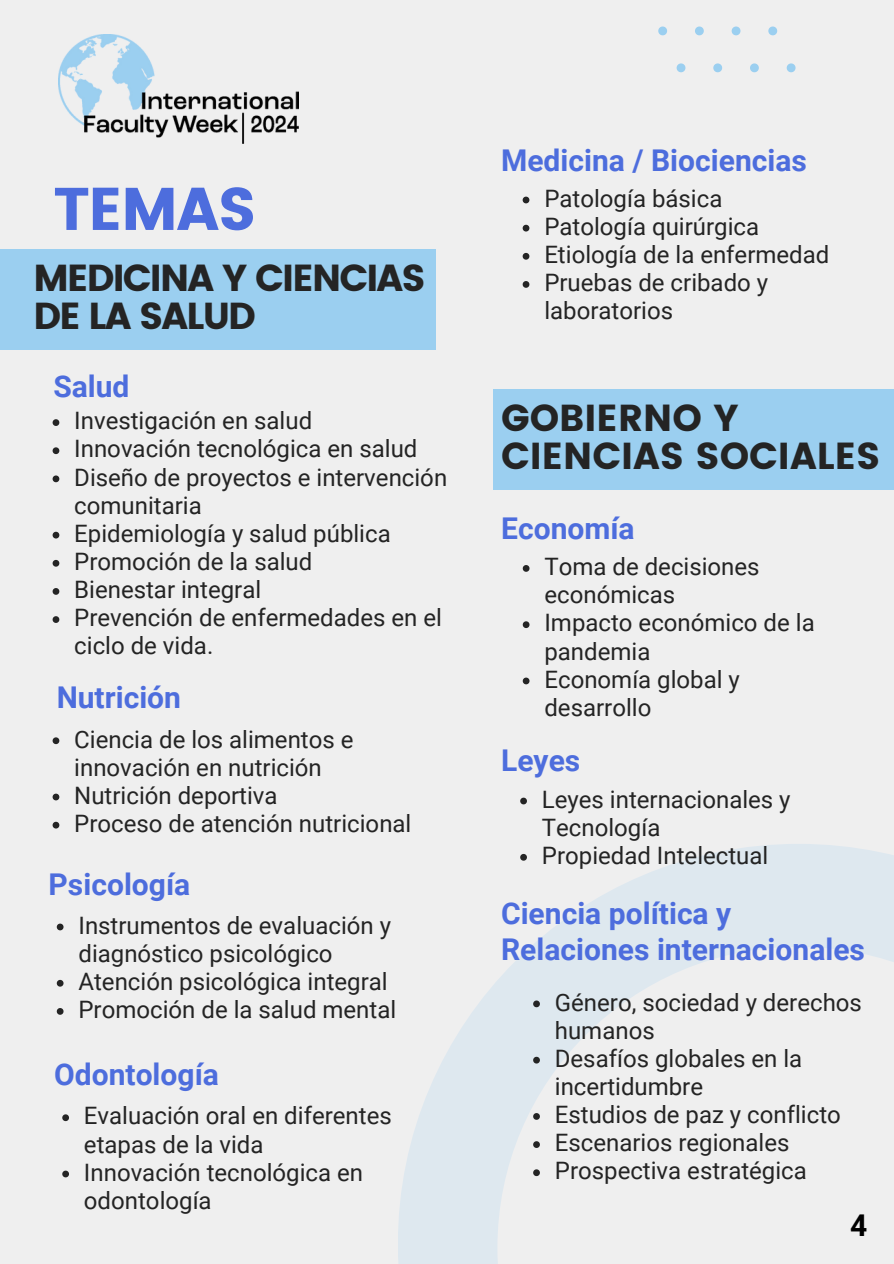
<style>
.page{position:relative;width:894px;height:1264px;background:#fff}
.page>*{position:absolute;margin:0;border:0;box-sizing:border-box;transform-origin:0 0}
.t1{font:60px "Poppins";letter-spacing:-.025em;color:#4d6ddd}
.t2{font:37.5px/38.2px "Poppins";letter-spacing:-.05em;color:#242424}
.t3{font:37.5px/38.2px "Poppins";color:#242424}
.t4{font:700 30px/36px "Roboto";color:#4d6ddd}
.t5{font:700 30px "Roboto";color:#000}
.t6{font:24px/28.2px "Roboto";color:#242424}
</style>
<div class="page">
<div style="left:0;top:0;width:893px;height:1263px;background:#efefef"></div>
<svg style="left:398px;top:844px;width:495px;height:419px"></svg>
<svg style="left:658px;top:27px;width:9px;height:8px"></svg>
<svg style="left:695px;top:27px;width:8px;height:8px"></svg>
<svg style="left:731px;top:27px;width:9px;height:8px"></svg>
<svg style="left:768px;top:27px;width:9px;height:8px"></svg>
<svg style="left:676px;top:63px;width:9px;height:9px"></svg>
<svg style="left:713px;top:63px;width:9px;height:9px"></svg>
<svg style="left:750px;top:63px;width:8px;height:9px"></svg>
<svg style="left:786px;top:63px;width:8px;height:9px"></svg>
<img style="left:58px;top:35px;width:240px;height:109px">
<div style="left:0;top:249px;width:435px;height:101px;background:#9bcff0"></div>
<svg style="left:53px;top:419px;width:6px;height:7px"></svg>
<svg style="left:53px;top:447px;width:6px;height:7px"></svg>
<svg style="left:53px;top:475px;width:6px;height:7px"></svg>
<svg style="left:53px;top:532px;width:6px;height:6px"></svg>
<svg style="left:53px;top:560px;width:6px;height:6px"></svg>
<svg style="left:53px;top:588px;width:6px;height:7px"></svg>
<svg style="left:53px;top:616px;width:6px;height:7px"></svg>
<svg style="left:53px;top:737px;width:6px;height:7px"></svg>
<svg style="left:53px;top:793px;width:6px;height:7px"></svg>
<svg style="left:53px;top:821px;width:6px;height:7px"></svg>
<svg style="left:57px;top:923px;width:6px;height:7px"></svg>
<svg style="left:57px;top:979px;width:6px;height:7px"></svg>
<svg style="left:57px;top:1008px;width:6px;height:6px"></svg>
<svg style="left:522px;top:565px;width:7px;height:7px"></svg>
<svg style="left:522px;top:621px;width:7px;height:7px"></svg>
<svg style="left:522px;top:677px;width:7px;height:7px"></svg>
<svg style="left:520px;top:797px;width:7px;height:7px"></svg>
<svg style="left:520px;top:854px;width:7px;height:6px"></svg>
<div style="left:492px;top:389px;width:401px;height:101px;background:#9bcff0"></div>
<svg style="left:533px;top:1000px;width:6px;height:7px"></svg>
<svg style="left:533px;top:1056px;width:6px;height:7px"></svg>
<svg style="left:533px;top:1113px;width:6px;height:6px"></svg>
<svg style="left:533px;top:1141px;width:6px;height:6px"></svg>
<svg style="left:533px;top:1169px;width:6px;height:7px"></svg>
<svg style="left:62px;top:1114px;width:7px;height:7px"></svg>
<svg style="left:62px;top:1170px;width:7px;height:7px"></svg>
<svg style="left:522px;top:197px;width:7px;height:6px"></svg>
<svg style="left:522px;top:225px;width:7px;height:6px"></svg>
<svg style="left:522px;top:253px;width:7px;height:7px"></svg>
<svg style="left:522px;top:281px;width:7px;height:7px"></svg>
<h3 class="t1" style="left:53px;top:174px;width:205px">TEMAS</h3>
<h1 class="t2" style="left:33px;top:259px;width:394px">MEDICINA Y CIENCIAS<br>DE LA SALUD</h1>
<p class="t4" style="left:53px;top:368px;width:78px">Salud</p>
<p class="t6" style="left:74px;top:407px;width:239px">Investigación en salud</p>
<p class="t6" style="left:74px;top:435px;width:344px">Innovación tecnológica en salud</p>
<p class="t6" style="left:74px;top:463px;width:374px">Diseño de proyectos e intervención comunitaria</p>
<h2 class="t6" style="left:74px;top:519px;width:318px">Epidemiología y salud pública</h2>
<h3 class="t6" style="left:74px;top:547px;width:239px">Promoción de la salud</h3>
<p class="t6" style="left:74px;top:576px;width:188px">Bienestar integral</p>
<p class="t6" style="left:74px;top:604px;width:369px">Prevención de enfermedades en el ciclo de vida.</p>
<p class="t4" style="left:57px;top:679px;width:126px">Nutrición</p>
<p class="t6" style="left:74px;top:725px;width:280px">Ciencia de los alimentos e innovación en nutrición</p>
<p class="t6" style="left:74px;top:781px;width:205px">Nutrición deportiva</p>
<p class="t6" style="left:74px;top:809px;width:338px">Proceso de atención nutricional</p>
<p class="t4" style="left:49px;top:866px;width:143px">Psicología</p>
<h3 class="t6" style="left:78px;top:911px;width:314px">Instrumentos de evaluación y diagnóstico psicológico</h3>
<h2 class="t6" style="left:78px;top:967px;width:310px">Atención psicológica integral</h2>
<h3 class="t6" style="left:78px;top:995px;width:319px">Promoción de la salud mental</h3>
<p class="t4" style="left:54px;top:1057px;width:166px">Odontología</p>
<p class="t6" style="left:84px;top:1102px;width:309px">Evaluación oral en diferentes etapas de la vida</p>
<p class="t6" style="left:84px;top:1158px;width:280px">Innovación tecnológica en odontología</p>
<h3 class="t4" style="left:501px;top:143px;width:307px">Medicina / Biociencias</h3>
<p class="t6" style="left:544px;top:184px;width:179px">Patología básica</p>
<p class="t6" style="left:544px;top:212px;width:216px">Patología quirúrgica</p>
<p class="t6" style="left:544px;top:241px;width:286px">Etiología de la enfermedad</p>
<h3 class="t6" style="left:544px;top:269px;width:225px">Pruebas de cribado y laboratorios</h3>
<p class="t3" style="left:501px;top:398px;width:381px">GOBIERNO Y<br>CIENCIAS SOCIALES</p>
<p class="t4" style="left:501px;top:511px;width:135px">Economía</p>
<p class="t6" style="left:544px;top:553px;width:217px">Toma de decisiones económicas</p>
<p class="t6" style="left:544px;top:609px;width:272px">Impacto económico de la pandemia</p>
<p class="t6" style="left:544px;top:665px;width:197px">Economía global y desarrollo</p>
<p class="t4" style="left:501px;top:743px;width:81px">Leyes</p>
<p class="t6" style="left:541px;top:785px;width:250px">Leyes internacionales y<br>Tecnología</p>
<h3 class="t6" style="left:541px;top:841px;width:228px">Propiedad Intelectual</h3>
<p class="t4" style="left:501px;top:896px;width:365px">Ciencia política y<br>Relaciones internacionales</p>
<p class="t6" style="left:554px;top:988px;width:308px">Género, sociedad y derechos humanos</p>
<h3 class="t6" style="left:554px;top:1044px;width:249px">Desafíos globales en la incertidumbre</h3>
<p class="t6" style="left:554px;top:1100px;width:287px">Estudios de paz y conflicto</p>
<p class="t6" style="left:554px;top:1128px;width:236px">Escenarios regionales</p>
<p class="t6" style="left:554px;top:1157px;width:253px">Prospectiva estratégica</p>
<p class="t5" style="left:849px;top:1208px;width:19px">4</p>
</div>
